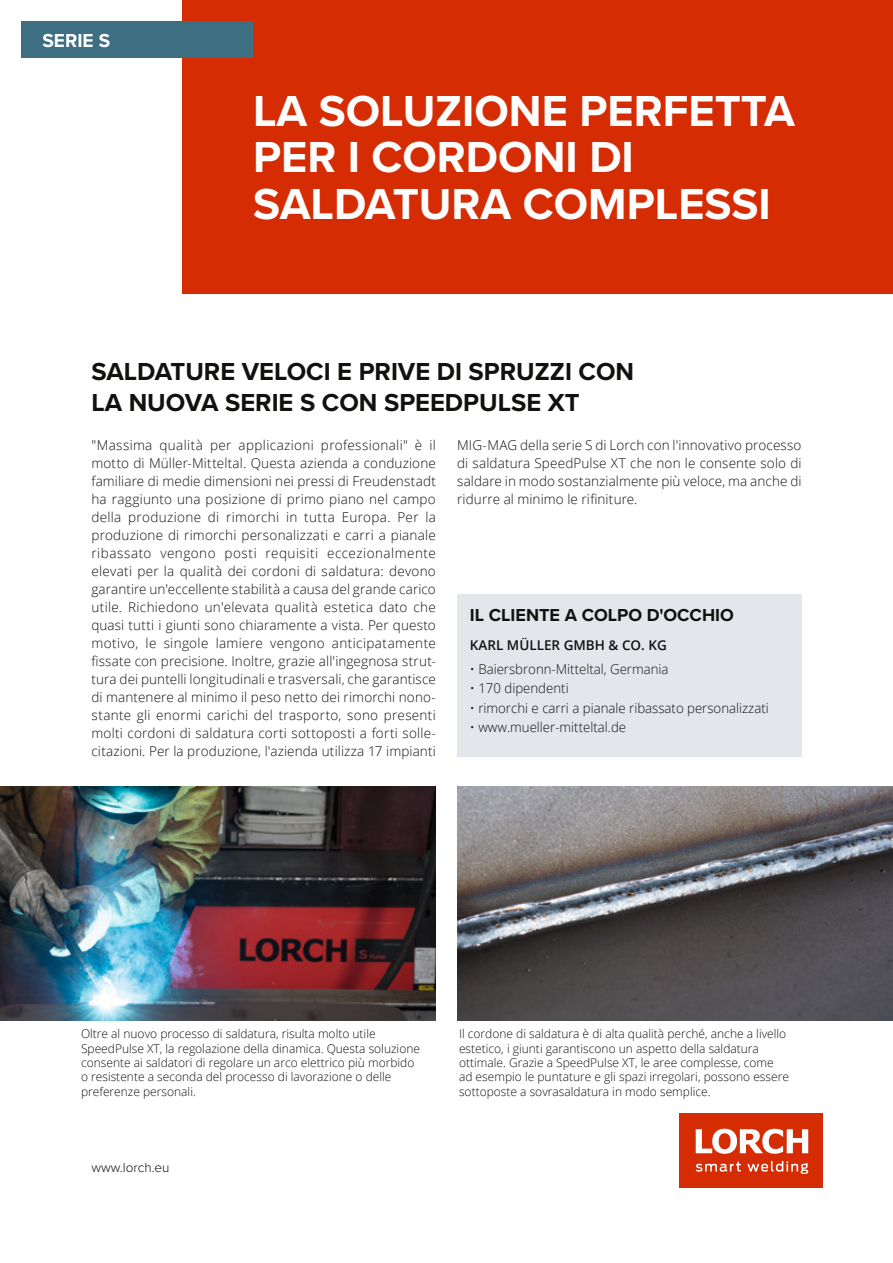
<style>
.page{position:relative;width:893px;height:1263px;background:#fff}
.page>*{position:absolute;margin:0;border:0;box-sizing:border-box;transform-origin:0 0}
.Rotes_Feld{font:700 45px/46.7px "Proxima Nova";color:#fff}
.Head{font:700 25.5px/30.6px "Proxima Nova";color:#11110f}
.Produkthinweis{font:700 19.5px "Proxima Nova";color:#fff}
.Grau_Head{font:700 18px "Proxima Nova";color:#11110f}
.Fließtext_Block{font:300 13.5px/18px "Open Sans";color:#11110f;text-align:justify}
.Grau_Firma{font:600 13.5px "Open Sans";color:#11110f}
.Fließtext_10P{font:300 13.5px "Proxima Nova";color:#11110f}
.Bildunterschrift{font:300 12px/14.4px "Open Sans";color:#11110f}
</style>
<div class="page">
<div style="left:680px;top:1113px;width:143px;height:74px;background:#d52c03"></div>
<svg style="left:696px;top:1129px;width:112px;height:25px"></svg>
<svg style="left:696px;top:1161px;width:112px;height:13px"></svg>
<img style="left:0;top:787px;width:436px;height:233px">
<img style="left:457px;top:787px;width:436px;height:233px">
<div style="left:183px;top:0;width:710px;height:293px;background:#d52c03"></div>
<div style="left:457px;top:594px;width:344px;height:162px;background:#e3e7eb"></div>
<div style="left:21px;top:21px;width:232px;height:36px;background:#3e6e82"></div>
<p class="Produkthinweis" style="left:43px;top:26px;width:69px">SERIE S</p>
<p class="Rotes_Feld" style="left:253px;top:86px;width:543px">LA SOLUZIONE PERFETTA<br>PER I CORDONI DI<br>SALDATURA COMPLESSI</p>
<p class="Head" style="left:91px;top:356px;width:544px">SALDATURE VELOCI E PRIVE DI SPRUZZI CON<br>LA NUOVA SERIE S CON SPEEDPULSE XT</p>
<p class="Fließtext_Block" style="left:91px;top:436px;width:346px">"Massima qualità per applicazioni professionali" è il motto di Müller-Mitteltal. Questa azienda a conduzione familiare di medie dimensioni nei pressi di Freudenstadt ha raggiunto una posizione di primo piano nel campo della produzione di rimorchi in tutta Europa. Per la produzione di rimorchi personalizzati e carri a pianale ribassato vengono posti requisiti eccezionalmente elevati per la qualità dei cordoni di saldatura: devono garantire un'eccellente stabilità a causa del grande carico utile. Richiedono un'elevata qualità estetica dato che quasi tutti i giunti sono chiaramente a vista. Per questo motivo, le singole lamiere vengono anticipatamente fissate con precisione. Inoltre, grazie all'ingegnosa strut&shy;tura dei puntelli longitudinali e trasversali, che garantisce di mantenere al minimo il peso netto dei rimorchi nono&shy;stante gli enormi carichi del trasporto, sono presenti molti cordoni di saldatura corti sottoposti a forti solle&shy;citazioni. Per la produzione, l'azienda utilizza 17 impianti</p>
<p class="Fließtext_Block" style="left:457px;top:436px;width:346px">MIG-MAG della serie S di Lorch con l'innovativo processo di saldatura SpeedPulse XT che non le consente solo di saldare in modo sostanzialmente più veloce, ma anche di ridurre al minimo le rifiniture.</p>
<p class="Grau_Head" style="left:470px;top:602px;width:265px">IL CLIENTE A COLPO D'OCCHIO</p>
<p class="Grau_Firma" style="left:470px;top:636px;width:198px">KARL MÜLLER GMBH &amp; CO. KG</p>
<p class="Fließtext_Block" style="left:470px;top:659px;width:200px">• Baiersbronn-Mitteltal, Germania</p>
<p class="Fließtext_Block" style="left:470px;top:679px;width:100px">• 170 dipendenti</p>
<p class="Fließtext_Block" style="left:470px;top:698px;width:300px">• rimorchi e carri a pianale ribassato personalizzati</p>
<p class="Fließtext_Block" style="left:470px;top:718px;width:158px">• www.mueller-mitteltal.de</p>
<p class="Bildunterschrift" style="left:81px;top:1026px;width:341px">Oltre al nuovo processo di saldatura, risulta molto utile SpeedPulse XT, la regolazione della dinamica. Questa soluzione consente ai saldatori di regolare un arco elettrico più morbido o resistente a seconda del processo di lavorazione o delle preferenze personali.</p>
<p class="Fließtext_10P" style="left:91px;top:1157px;width:80px">www.lorch.eu</p>
<p class="Bildunterschrift" style="left:459px;top:1026px;width:331px">Il cordone di saldatura è di alta qualità perché, anche a livello estetico, i giunti garantiscono un aspetto della saldatura ottimale. Grazie a SpeedPulse XT, le aree complesse, come ad esempio le puntature e gli spazi irregolari, possono essere sottoposte a sovrasaldatura in modo semplice.</p>
</div>
